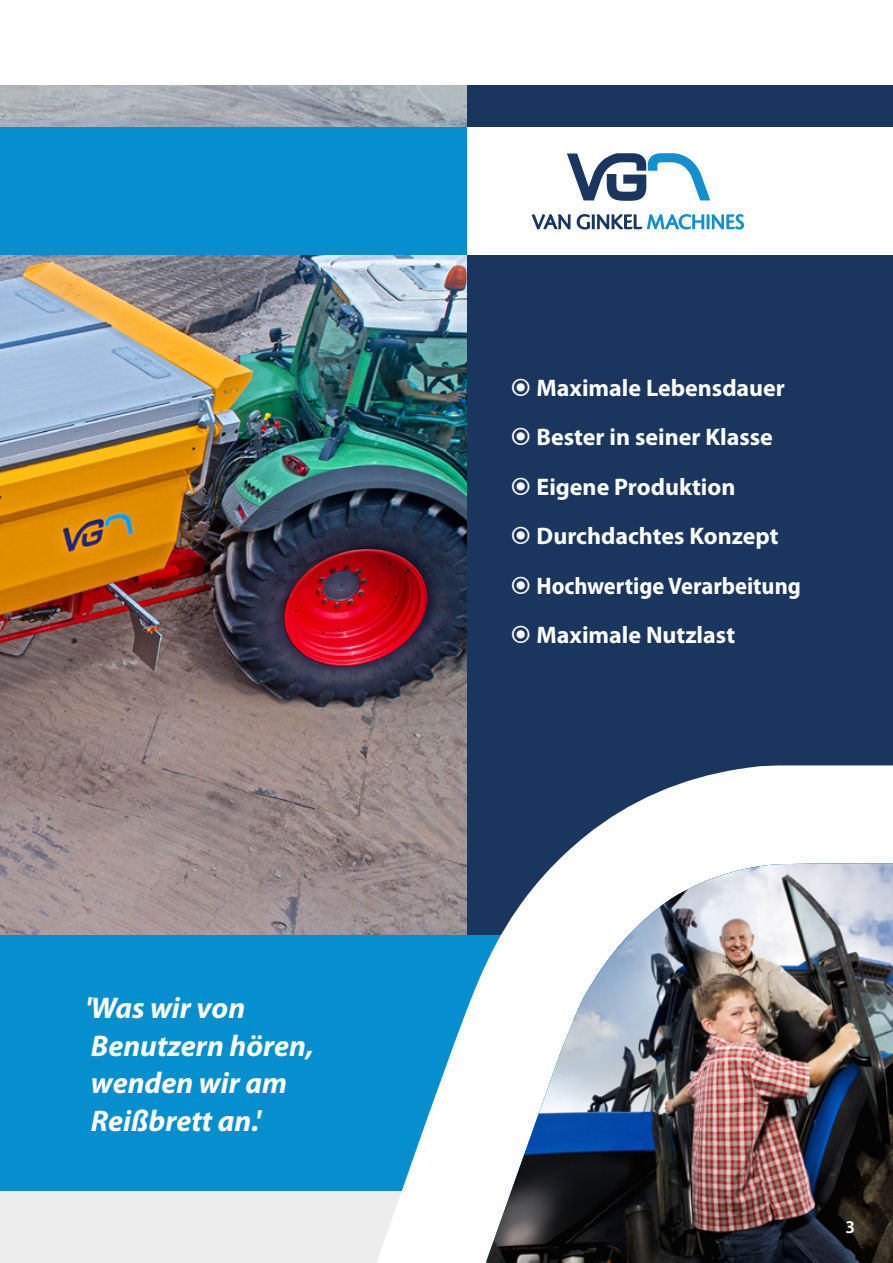
<style>
.page{position:relative;width:893px;height:1263px;background:#fff}
.page>*{position:absolute;margin:0;border:0;box-sizing:border-box;transform-origin:0 0}
.t1{font:italic 700 30px/37.5px "Myriad Pro";color:#fff}
.t2{font:700 24px/49.5px "Myriad Pro";color:#fff}
.t3{font:700 semi-condensed 24px "Myriad Pro";color:#fff}
.t4{font:600 18px "Myriad Pro";color:#fff}
</style>
<div class="page">
<div style="left:0;top:1191px;width:893px;height:72px;background:#ededed"></div>
<img style="left:0;top:85px;width:468px;height:850px">
<div style="left:0;top:128px;width:468px;height:127px;background:#068fcf"></div>
<div style="left:468px;top:85px;width:425px;height:978px;background:#1b365e"></div>
<div style="left:0;top:935px;width:595px;height:256px;background:#068fcf"></div>
<div style="left:468px;top:128px;width:425px;height:127px;background:#fff"></div>
<svg style="left:531px;top:214px;width:40px;height:15px"></svg>
<svg style="left:577px;top:214px;width:167px;height:15px"></svg>
<svg style="left:567px;top:153px;width:143px;height:48px"></svg>
<svg style="left:372px;top:765px;width:521px;height:498px"></svg>
<img style="left:486px;top:863px;width:407px;height:400px">
<p class="t1" style="left:85px;top:988px;width:230px">'Was wir von<br>Benutzern hören, wenden wir am<br>Reißbrett an.'</p>
<p class="t2" style="left:536px;top:362px;width:250px">Maximale Lebensdauer<br>Bester in seiner Klasse<br>Eigene Produktion<br>Durchdachtes Konzept</p>
<p class="t3" style="left:536px;top:570px;width:266px">Hochwertige Verarbeitung</p>
<p class="t2" style="left:536px;top:610px;width:200px">Maximale Nutzlast</p>
<p class="t4" style="left:846px;top:1216px;width:11px">3</p>
</div>
